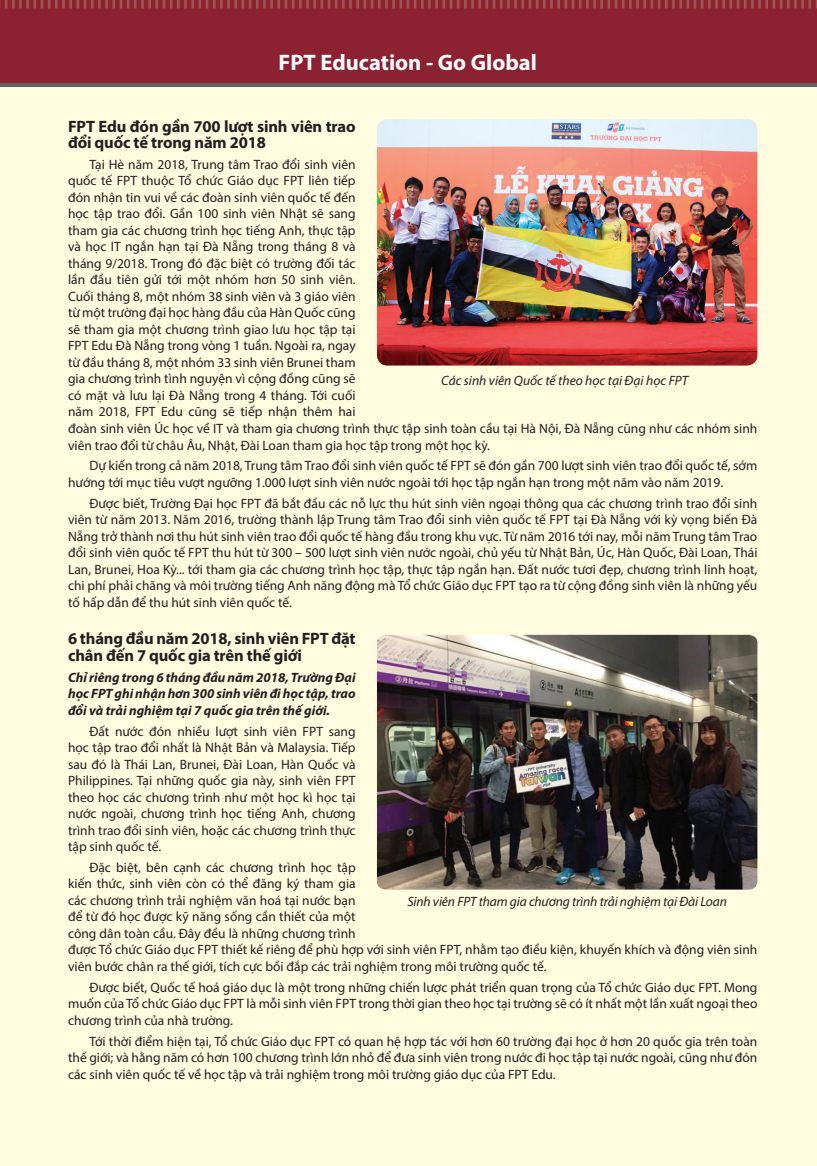
<style>
.page{position:relative;width:817px;height:1166px;background:#fff}
.page>*{position:absolute;margin:0;border:0;box-sizing:border-box;transform-origin:0 0}
.t1{font:700 22.5px "Myriad Pro";color:#fff}
.t2{font:700 16.5px/16.5px "Myriad Pro";letter-spacing:-.01em;color:#231f20}
.t3{font:13.5px/16.5px "Myriad Pro";color:#231f20;text-align:justify}
.t4{font:italic 700 13.5px/16.5px "Myriad Pro";color:#231f20;text-align:justify}
.t5{font:italic 13.5px "Myriad Pro";letter-spacing:-.01em;color:#231f20}
</style>
<div class="page">
<div style="left:0;top:0;width:816px;height:1165px;background:#fffce0"></div>
<img style="left:377px;top:119px;width:380px;height:246px">
<img style="left:377px;top:634px;width:380px;height:255px">
<hr style="left:0;top:83px;width:816px;height:3px;background:#636366">
<div style="left:0;top:0;width:816px;height:83px;background:#8b2131"></div>
<svg style="left:0;top:0;width:816px;height:8px"></svg>
<h1 class="t1" style="left:278px;top:47px;width:260px">FPT Education - Go Global</h1>
<p class="t2" style="left:68px;top:117px;width:289px">FPT Edu đón gần 700 lượt sinh viên trao đổi quốc tế trong năm 2018</p>
<p class="t3" style="left:68px;top:156px;width:690px;text-align:left;text-indent:21px">Tại Hè năm 2018, Trung tâm Trao đổi sinh viên<br>quốc tế FPT thuộc Tổ chức Giáo dục FPT liên tiếp<br>đón nhận tin vui về các đoàn sinh viên quốc tế đến<br>học tập trao đổi. Gần 100 sinh viên Nhật sẽ sang<br>tham gia các chương trình học tiếng Anh, thực tập<br>và học IT ngắn hạn tại Đà Nẵng trong tháng 8 và<br>tháng 9/2018. Trong đó đặc biệt có trường đối tác<br>lần đầu tiên gửi tới một nhóm hơn 50 sinh viên.<br>Cuối tháng 8, một nhóm 38 sinh viên và 3 giáo viên<br>từ một trường đại học hàng đầu của Hàn Quốc cũng<br>sẽ tham gia một chương trình giao lưu học tập tại<br>FPT Edu Đà Nẵng trong vòng 1 tuần. Ngoài ra, ngay<br>từ đầu tháng 8, một nhóm 33 sinh viên Brunei tham<br>gia chương trình tình nguyện vì cộng đồng cũng sẽ<br>có mặt và lưu lại Đà Nẵng trong 4 tháng. Tới cuối<br>năm 2018, FPT Edu cũng sẽ tiếp nhận thêm hai<br>đoàn sinh viên Úc học về IT và tham gia chương trình thực tập sinh toàn cầu tại Hà Nội, Đà Nẵng cũng như các nhóm sinh viên trao đổi từ châu Âu, Nhật, Đài Loan tham gia học tập trong một học kỳ.</p>
<p class="t3" style="left:68px;top:457px;width:690px;text-indent:21px">Dự kiến trong cả năm 2018, Trung tâm Trao đổi sinh viên quốc tế FPT sẽ đón gần 700 lượt sinh viên trao đổi quốc tế, sớm hướng tới mục tiêu vượt ngưỡng 1.000 lượt sinh viên nước ngoài tới học tập ngắn hạn trong một năm vào năm 2019.</p>
<p class="t3" style="left:68px;top:494px;width:690px;text-indent:21px">Được biết, Trường Đại học FPT đã bắt đầu các nỗ lực thu hút sinh viên ngoại thông qua các chương trình trao đổi sinh viên từ năm 2013. Năm 2016, trường thành lập Trung tâm Trao đổi sinh viên quốc tế FPT tại Đà Nẵng với kỳ vọng biến Đà Nẵng trở thành nơi thu hút sinh viên trao đổi quốc tế hàng đầu trong khu vực. Từ năm 2016 tới nay, mỗi năm Trung tâm Trao đổi sinh viên quốc tế FPT thu hút từ 300 – 500 lượt sinh viên nước ngoài, chủ yếu từ Nhật Bản, Úc, Hàn Quốc, Đài Loan, Thái Lan, Brunei, Hoa Kỳ... tới tham gia các chương trình học tập, thực tập ngắn hạn. Đất nước tươi đẹp, chương trình linh hoạt, chi phí phải chăng và môi trường tiếng Anh năng động mà Tổ chức Giáo dục FPT tạo ra từ cộng đồng sinh viên là những yếu tố hấp dẫn để thu hút sinh viên quốc tế.</p>
<p class="t2" style="left:68px;top:630px;width:289px">6 tháng đầu năm 2018, sinh viên FPT đặt chân đến 7 quốc gia trên thế giới</p>
<p class="t4" style="left:68px;top:668px;width:289px">Chỉ riêng trong 6 tháng đầu năm 2018, Trường Đại học FPT ghi nhận hơn 300 sinh viên đi học tập, trao đổi và trải nghiệm tại 7 quốc gia trên thế giới.</p>
<p class="t3" style="left:68px;top:722px;width:289px;text-indent:21px">Đất nước đón nhiều lượt sinh viên FPT sang học tập trao đổi nhất là Nhật Bản và Malaysia. Tiếp sau đó là Thái Lan, Brunei, Đài Loan, Hàn Quốc và Philippines. Tại những quốc gia này, sinh viên FPT theo học các chương trình như một học kì học tại nước ngoài, chương trình học tiếng Anh, chương trình trao đổi sinh viên, hoặc các chương trình thực tập sinh quốc tế.</p>
<p class="t3" style="left:68px;top:858px;width:690px;text-align:left;text-indent:21px">Đặc biệt, bên cạnh các chương trình học tập<br>kiến thức, sinh viên còn có thể đăng ký tham gia<br>các chương trình trải nghiệm văn hoá tại nước bạn<br>để từ đó học được kỹ năng sống cần thiết của một<br>công dân toàn cầu. Đây đều là những chương trình<br>được Tổ chức Giáo dục FPT thiết kế riêng để phù hợp với sinh viên FPT, nhằm tạo điều kiện, khuyến khích và động viên sinh viên bước chân ra thế giới, tích cực bồi đắp các trải nghiệm trong môi trường quốc tế.</p>
<p class="t3" style="left:68px;top:978px;width:690px;text-indent:21px">Được biết, Quốc tế hoá giáo dục là một trong những chiến lược phát triển quan trọng của Tổ chức Giáo dục FPT. Mong muốn của Tổ chức Giáo dục FPT là mỗi sinh viên FPT trong thời gian theo học tại trường sẽ có ít nhất một lần xuất ngoại theo chương trình của nhà trường.</p>
<p class="t3" style="left:68px;top:1032px;width:690px;text-indent:21px">Tới thời điểm hiện tại, Tổ chức Giáo dục FPT có quan hệ hợp tác với hơn 60 trường đại học ở hơn 20 quốc gia trên toàn thế giới; và hằng năm có hơn 100 chương trình lớn nhỏ để đưa sinh viên trong nước đi học tập tại nước ngoài, cũng như đón các sinh viên quốc tế về học tập và trải nghiệm trong môi trường giáo dục của FPT Edu.</p>
<p class="t5" style="left:441px;top:372px;width:248px">Các sinh viên Quốc tế theo học tại Đại học FPT</p>
<p class="t5" style="left:407px;top:892px;width:321px">Sinh viên FPT tham gia chương trình trải nghiệm tại Đài Loan</p>
</div>
